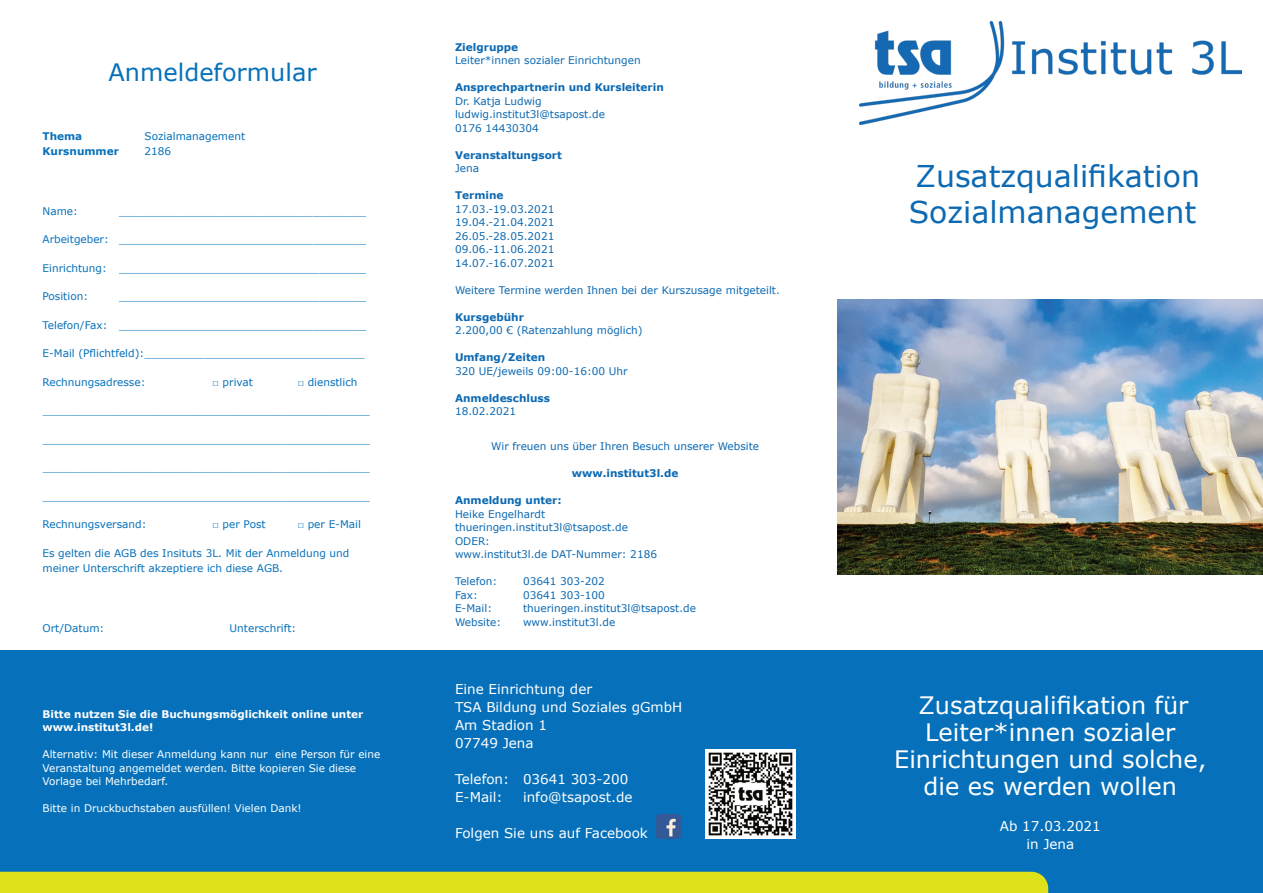
<style>
.page{position:relative;width:1263px;height:893px;background:#fff}
.page>*{position:absolute;margin:0;border:0;box-sizing:border-box;transform-origin:0 0}
.t1{font:30px/36px "Verdana";color:#0c69b2}
.t2{font:24px/27px "Verdana";color:#fff;text-align:center}
.t3{font:24px "Verdana";color:#0671ba}
.t4{font:13.5px/18px "Verdana";color:#fff}
.t5{font:10.5px/15px "Verdana";color:#0671ba}
.t6{font:10.5px/13.5px "Verdana";color:#0c69b2}
.t7{font:10.5px/13.5px "Verdana";color:#fff}
.t8{font:700 10.5px "Verdana";color:#0c69b2}
.t9{font:700 10.5px/13.5px "Verdana";color:#fff}
.t10{font:700 10.5px "Verdana";color:#0671ba}
.s1{color:#0671ba}
</style>
<div class="page">
<div style="left:0;top:651px;width:1263px;height:242px;background:#0671ba"></div>
<img style="left:706px;top:749px;width:89px;height:89px">
<img style="left:656px;top:814px;width:24px;height:24px">
<div style="left:0;top:872px;width:1048px;height:21px;background:#dfe21a"></div>
<img style="left:838px;top:300px;width:425px;height:274px">
<img style="left:859px;top:21px;width:383px;height:104px">
<h2 class="t3" style="left:109px;top:63px;width:210px">Anmeldeformular</h2>
<p class="t10" style="left:43px;top:132px;width:41px">Thema</p>
<p class="t5" style="left:145px;top:129px;width:102px">Sozialmanagement</p>
<p class="t10" style="left:43px;top:147px;width:78px">Kursnummer</p>
<p class="t5" style="left:145px;top:144px;width:28px">2186</p>
<p class="t5" style="left:43px;top:204px;width:37px">Name:</p>
<p class="t5" style="left:119px;top:204px;width:248px">_____________________________________</p>
<p class="t5" style="left:43px;top:233px;width:325px">Arbeitgeber: _____________________________________</p>
<p class="t5" style="left:43px;top:261px;width:325px">Einrichtung: _____________________________________</p>
<p class="t5" style="left:43px;top:290px;width:47px">Position:</p>
<p class="t5" style="left:119px;top:290px;width:248px">_____________________________________</p>
<p class="t5" style="left:43px;top:318px;width:325px">Telefon/Fax: _____________________________________</p>
<p class="t5" style="left:43px;top:347px;width:324px">E-Mail (Pflichtfeld):_________________________________</p>
<p class="t5" style="left:43px;top:375px;width:104px">Rechnungsadresse:</p>
<p class="t5" style="left:213px;top:375px;width:42px">□ privat</p>
<p class="t5" style="left:298px;top:375px;width:61px">□ dienstlich</p>
<p class="t5" style="left:43px;top:404px;width:329px">_________________________________________________</p>
<p class="t5" style="left:43px;top:432px;width:329px">_________________________________________________</p>
<p class="t5" style="left:43px;top:461px;width:329px">_________________________________________________</p>
<p class="t5" style="left:43px;top:489px;width:329px">_________________________________________________</p>
<p class="t5" style="left:43px;top:518px;width:105px">Rechnungsversand:</p>
<p class="t5" style="left:213px;top:518px;width:55px">□ per Post</p>
<p class="t5" style="left:298px;top:518px;width:65px">□ per E-Mail</p>
<p class="t5" style="left:43px;top:546px;width:308px">Es gelten die AGB des Insituts 3L. Mit der Anmeldung und meiner Unterschrift akzeptiere ich diese AGB.</p>
<p class="t5" style="left:43px;top:621px;width:63px">Ort/Datum:</p>
<p class="t5" style="left:230px;top:621px;width:68px">Unterschrift:</p>
<p class="t9" style="left:43px;top:708px;width:322px">Bitte nutzen Sie die Buchungsmöglichkeit online unter www.institut3l.de!</p>
<p class="t7" style="left:43px;top:749px;width:339px">Alternativ: Mit dieser Anmeldung kann nur eine Person für eine<br>Veranstaltung angemeldet werden. Bitte kopieren Sie diese<br>Vorlage bei Mehrbedarf.</p>
<p class="t7" style="left:43px;top:803px;width:261px">Bitte in Druckbuchstaben ausfüllen! Vielen Dank!</p>
<p class="t8" style="left:455px;top:42px;width:65px">Zielgruppe</p>
<p class="t6" style="left:455px;top:54px;width:187px">Leiter*innen sozialer Einrichtungen</p>
<p class="t8" style="left:455px;top:83px;width:210px">Ansprechpartnerin und Kursleiterin</p>
<p class="t6" style="left:455px;top:95px;width:151px">Dr. Katja Ludwig ludwig.institut3l@tsapost.de<br>0176 14430304</p>
<p class="t8" style="left:455px;top:150px;width:108px">Veranstaltungsort</p>
<p class="t6" style="left:455px;top:162px;width:25px">Jena</p>
<p class="t8" style="left:455px;top:191px;width:50px">Termine</p>
<p class="t6" style="left:455px;top:203px;width:101px;text-align:justify">17.03.-19.03.2021<br>19.04.-21.04.2021<br>26.05.-28.05.2021<br>09.06.-11.06.2021<br>14.07.-16.07.2021</p>
<p class="t6" style="left:455px;top:284px;width:326px">Weitere Termine werden Ihnen bei der Kurszusage mitgeteilt.</p>
<p class="t8" style="left:455px;top:312px;width:70px">Kursgebühr</p>
<p class="t6" style="left:455px;top:324px;width:189px">2.200,00 € (Ratenzahlung möglich)</p>
<p class="t8" style="left:455px;top:353px;width:92px">Umfang/Zeiten</p>
<p class="t6" style="left:455px;top:365px;width:174px">320 UE/jeweils 09:00-16:00 Uhr</p>
<p class="t8" style="left:455px;top:393px;width:97px">Anmeldeschluss</p>
<p class="t6" style="left:455px;top:405px;width:63px">18.02.2021</p>
<p class="t6" style="left:491px;top:441px;width:270px">Wir freuen uns über Ihren Besuch unserer Website</p>
<p class="t8" style="left:572px;top:469px;width:108px">www.institut3l.de</p>
<p class="t8" style="left:455px;top:496px;width:108px">Anmeldung unter:</p>
<p class="t6" style="left:455px;top:508px;width:203px">Heike Engelhardt thueringen.institut3l@tsapost.de<br>ODER:<br>www.institut3l.de DAT-Nummer: 2186</p>
<p class="t6" style="left:455px;top:576px;width:44px">Telefon:</p>
<p class="t6" style="left:523px;top:576px;width:83px">03641 303-202</p>
<p class="t6" style="left:455px;top:589px;width:24px">Fax:</p>
<p class="t6" style="left:523px;top:589px;width:83px">03641 303-100</p>
<p class="t6" style="left:455px;top:603px;width:39px">E-Mail:</p>
<p class="t6" style="left:523px;top:603px;width:174px">thueringen.institut3l@tsapost.de</p>
<p class="t6" style="left:455px;top:616px;width:48px">Website:</p>
<p class="t6" style="left:523px;top:616px;width:94px">www.institut3l.de</p>
<p class="t4" style="left:455px;top:681px;width:229px">Eine Einrichtung der<br>TSA Bildung und Soziales gGmbH<br>Am Stadion 1<br>07749 Jena</p>
<p class="t4" style="left:455px;top:771px;width:175px">Telefon: 03641 303-200<br>E-Mail:</p>
<p class="t4" style="left:523px;top:789px;width:111px">info@tsapost.de</p>
<p class="t4" style="left:455px;top:825px;width:194px"><span class="s1">F</span>olgen Sie uns auf Facebook</p>
<h1 class="t1" style="left:909px;top:161px;width:293px">Zusatzqualifikation<br>Sozialmanagement</h1>
<h2 class="t2" style="left:894px;top:694px;width:314px">Zusatzqualifikation für<br>Leiter*innen sozialer<br>Einrichtungen und solche, die es werden wollen</h2>
<p class="t4" style="left:1000px;top:818px;width:102px;text-align:center">Ab 17.03.2021 in Jena</p>
</div>
